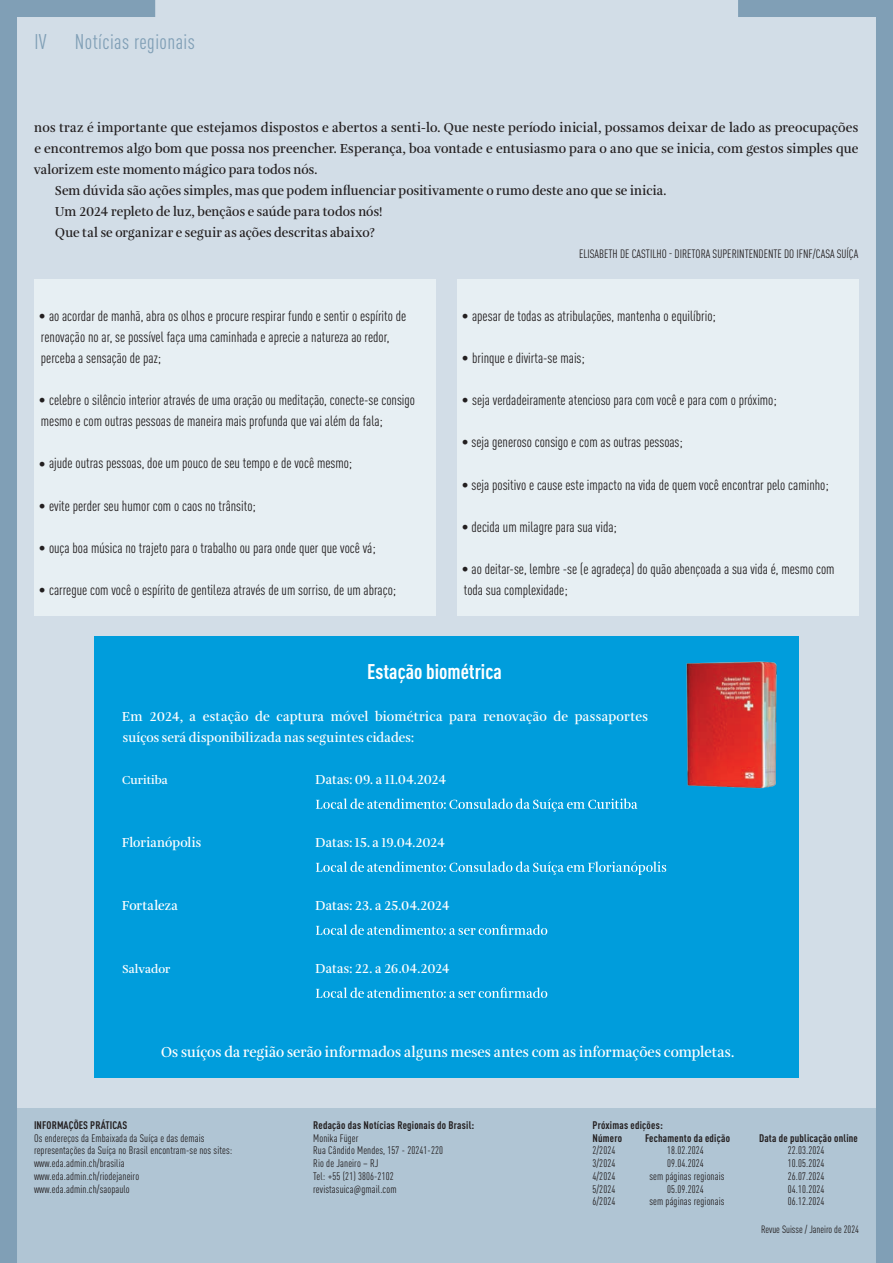
<style>
.page{position:relative;width:893px;height:1263px;background:#d2dde7}
.page>*{position:absolute;margin:0;border:0;box-sizing:border-box;transform-origin:0 0}
.t1{font:condensed 21px "DINOT";letter-spacing:.02em;color:#809fb6}
.t2{font:700 condensed 21px "DINOT";color:#fff}
.t3{font:600 15px "Amalia Pro";letter-spacing:.005em;color:#fff;scale:.95 1}
.t4{font:condensed 14.7px/21px "DINOT";color:#231f20}
.t5{font:600 13.5px "Amalia Pro";letter-spacing:.01em;color:#231f20}
.t6{font:600 13.5px "Amalia Pro";letter-spacing:.01em;color:#231f20;scale:.95 1}
.t7{font:600 13.5px/21px "Amalia Pro";letter-spacing:.01em;color:#fff}
.t8{font:600 13.5px "Amalia Pro";letter-spacing:.01em;color:#fff;scale:.95 1}
.t9{font:condensed 12px "DINOT";color:#231f20}
.t10{font:600 12px "Amalia Pro";color:#fff}
.t11{font:condensed 10.8px/12.8px "DINOT";letter-spacing:.01em;color:#231f20}
.t12{font:700 condensed 10.8px/12.8px "DINOT";letter-spacing:.02em;color:#231f20}
.t13{font:condensed 10.5px "DINOT";color:#231f20}
</style>
<div class="page">
<div style="left:0;top:1108px;width:893px;height:155px;background:#b0c5d4"></div>
<svg style="left:0;top:0;width:155px;height:1263px"></svg>
<svg style="left:738px;top:0;width:155px;height:1263px"></svg>
<div style="left:94px;top:636px;width:704px;height:441px;background:#009ddc"></div>
<div style="left:34px;top:279px;width:402px;height:336px;background:#e7eff3"></div>
<div style="left:457px;top:279px;width:402px;height:336px;background:#e7eff3"></div>
<svg style="left:316px;top:987px;width:231px;height:11px"></svg>
<svg style="left:316px;top:861px;width:350px;height:14px"></svg>
<svg style="left:316px;top:924px;width:231px;height:11px"></svg>
<svg style="left:316px;top:798px;width:321px;height:14px"></svg>
<img style="left:686px;top:661px;width:91px;height:128px">
<h1 class="t1" style="left:35px;top:30px;width:13px">IV</h1>
<h1 class="t1" style="left:75px;top:30px;width:121px">Notícias regionais</h1>
<p class="t5" style="left:34px;top:120px;width:825px">nos traz é importante que estejamos dispostos e abertos a senti-lo. Que neste período inicial, possamos deixar de lado as preocupações</p>
<p class="t5" style="left:34px;top:141px;width:825px">e encontremos algo bom que possa nos preencher. Esperança, boa vontade e entusiasmo para o ano que se inicia, com gestos simples que</p>
<p class="t6" style="left:34px;top:162px;width:300px">valorizem este momento mágico para todos nós.</p>
<p class="t6" style="left:55px;top:183px;width:645px">Sem dúvida são ações simples, mas que podem influenciar positivamente o rumo deste ano que se inicia.</p>
<p class="t6" style="left:55px;top:204px;width:346px">Um 2024 repleto de luz, bençãos e saúde para todos nós!</p>
<p class="t6" style="left:55px;top:225px;width:338px">Que tal se organizar e seguir as ações descritas abaixo?</p>
<p class="t9" style="left:579px;top:247px;width:281px">ELISABETH DE CASTILHO - DIRETORA SUPERINTENDENTE DO IFNF/CASA SUÍÇA</p>
<p class="t4" style="left:39px;top:306px;width:369px">• ao acordar de manhã, abra os olhos e procure respirar fundo e sentir o espírito de renovação no ar, se possível faça uma caminhada e aprecie a natureza ao redor, perceba a sensação de paz;</p>
<p class="t4" style="left:39px;top:390px;width:378px">• celebre o silêncio interior através de uma oração ou meditação, conecte-se consigo mesmo e com outras pessoas de maneira mais profunda que vai além da fala;</p>
<p class="t4" style="left:39px;top:453px;width:315px">• ajude outras pessoas, doe um pouco de seu tempo e de você mesmo;</p>
<p class="t4" style="left:39px;top:495px;width:219px">• evite perder seu humor com o caos no trânsito;</p>
<p class="t4" style="left:39px;top:537px;width:338px">• ouça boa música no trajeto para o trabalho ou para onde quer que você vá;</p>
<p class="t4" style="left:39px;top:579px;width:359px">• carregue com você o espírito de gentileza através de um sorriso, de um abraço;</p>
<p class="t4" style="left:462px;top:306px;width:256px">• apesar de todas as atribulações, mantenha o equilíbrio;</p>
<p class="t4" style="left:462px;top:348px;width:124px">• brinque e divirta-se mais;</p>
<p class="t4" style="left:462px;top:390px;width:316px">• seja verdadeiramente atencioso para com você e para com o próximo;</p>
<p class="t4" style="left:462px;top:432px;width:222px">• seja generoso consigo e com as outras pessoas;</p>
<p class="t4" style="left:462px;top:474px;width:368px">• seja positivo e cause este impacto na vida de quem você encontrar pelo caminho;</p>
<p class="t4" style="left:462px;top:516px;width:156px">• decida um milagre para sua vida;</p>
<p class="t4" style="left:462px;top:558px;width:374px">• ao deitar-se, lembre -se (e agradeça) do quão abençoada a sua vida é, mesmo com toda sua complexidade;</p>
<h1 class="t2" style="left:367px;top:658px;width:136px">Estação biométrica</h1>
<p class="t7" style="left:122px;top:706px;width:527px">Em 2024, a estação de captura móvel biométrica para renovação de passaportes suíços será disponibilizada nas seguintes cidades:</p>
<p class="t10" style="left:122px;top:772px;width:47px">Curitiba</p>
<p class="t8" style="left:316px;top:771px;width:139px">Datas: 09. a 11.04.2024</p>
<p class="t8" style="left:122px;top:834px;width:85px">Florianópolis</p>
<p class="t8" style="left:316px;top:834px;width:138px">Datas: 15. a 19.04.2024</p>
<p class="t8" style="left:122px;top:897px;width:60px">Fortaleza</p>
<p class="t8" style="left:316px;top:897px;width:143px">Datas: 23. a 25.04.2024</p>
<p class="t10" style="left:123px;top:961px;width:49px">Salvador</p>
<p class="t8" style="left:316px;top:960px;width:143px">Datas: 22. a 26.04.2024</p>
<p class="t3" style="left:161px;top:1042px;width:605px">Os suíços da região serão informados alguns meses antes com as informações completas.</p>
<p class="t12" style="left:34px;top:1118px;width:95px">INFORMAÇÕES PRÁTICAS</p>
<p class="t11" style="left:34px;top:1131px;width:200px">Os endereços da Embaixada da Suíça e das demais representações da Suíça no Brasil encontram-se nos sites: www.eda.admin.ch/brasilia www.eda.admin.ch/riodejaneiro www.eda.admin.ch/saopaulo</p>
<p class="t12" style="left:313px;top:1118px;width:163px">Redação das Notícias Regionais do Brasil:</p>
<p class="t11" style="left:313px;top:1131px;width:131px">Monika Füger<br>Rua Cândido Mendes, 157 - 20241-220<br>Rio de Janeiro – RJ<br>Tel: +55 (21) 3806-2102 revistasuica@gmail.com</p>
<p class="t12" style="left:592px;top:1118px;width:72px">Próximas edições:<br>Número</p>
<p class="t12" style="left:645px;top:1131px;width:86px">Fechamento da edição</p>
<p class="t12" style="left:759px;top:1131px;width:100px">Data de publicação online</p>
<p class="t11" style="left:592px;top:1144px;width:24px">2/2024</p>
<p class="t11" style="left:667px;top:1144px;width:38px">18.02.2024</p>
<p class="t11" style="left:788px;top:1144px;width:38px">22.03.2024</p>
<p class="t11" style="left:592px;top:1157px;width:24px">3/2024</p>
<p class="t11" style="left:667px;top:1157px;width:38px">09.04.2024</p>
<p class="t11" style="left:788px;top:1157px;width:38px">10.05.2024</p>
<p class="t11" style="left:592px;top:1169px;width:24px">4/2024</p>
<p class="t11" style="left:649px;top:1169px;width:77px">sem páginas regionais</p>
<p class="t11" style="left:788px;top:1169px;width:38px">26.07.2024</p>
<p class="t11" style="left:592px;top:1182px;width:24px">5/2024</p>
<p class="t11" style="left:667px;top:1182px;width:38px">05.09.2024</p>
<p class="t11" style="left:788px;top:1182px;width:38px">04.10.2024</p>
<p class="t11" style="left:592px;top:1195px;width:24px">6/2024</p>
<p class="t11" style="left:649px;top:1195px;width:77px">sem páginas regionais</p>
<p class="t11" style="left:788px;top:1195px;width:38px">06.12.2024</p>
<p class="t13" style="left:761px;top:1223px;width:99px">Revue Suisse / Janeiro de 2024</p>
</div>
